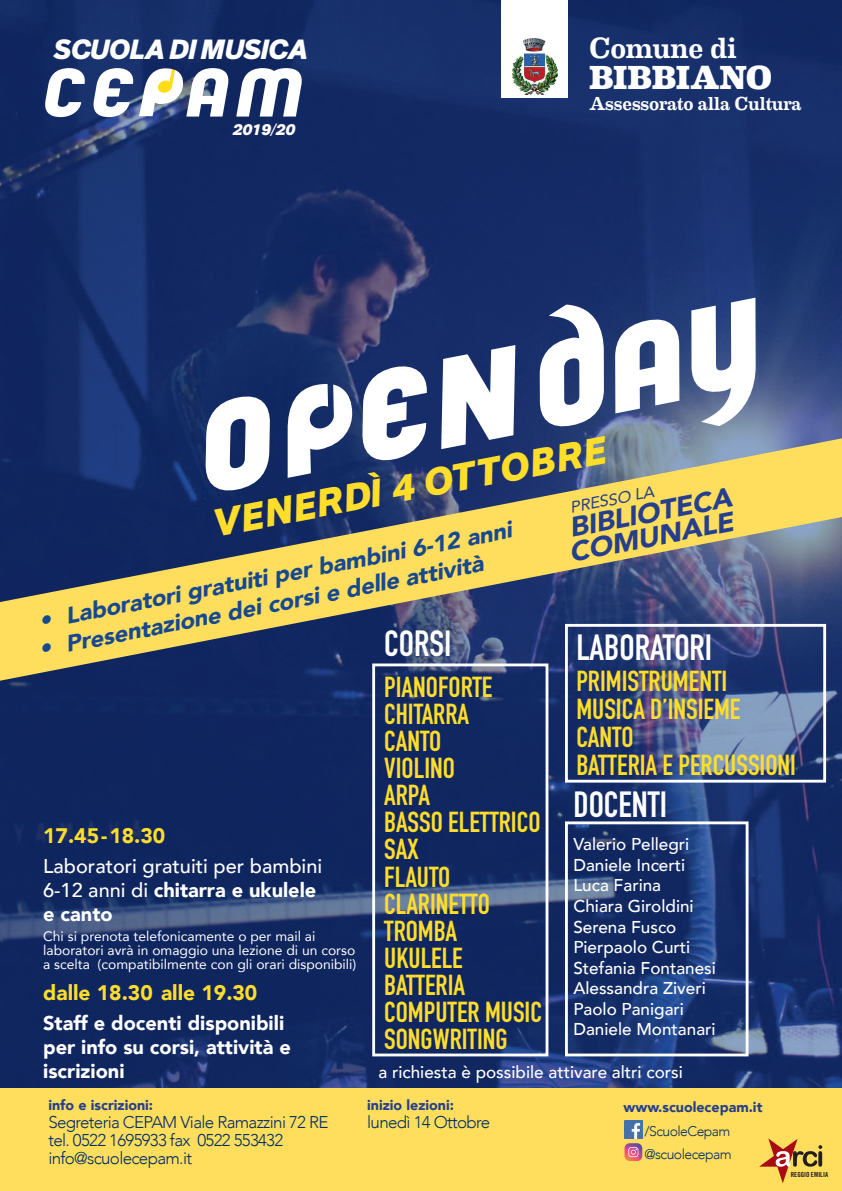
<style>
.page{position:relative;width:842px;height:1191px;background:#fff}
.page>*{position:absolute;margin:0;border:0;box-sizing:border-box;transform-origin:0 0}
.t1{font:italic 900 39.1px "Urania";color:#ffdd2b}
.t2{font:35.9px "DIN Engschrift";color:#fff}
.t3{font:800 33.5px "Eames Century Modern";letter-spacing:-.01em;color:#fff}
.t4{font:500 29.3px "Eames Century Modern";letter-spacing:-.005em;color:#fff}
.t5{font:28.5px/27.1px "DIN Engschrift";color:#ffdd2b}
.t6{font:italic 900 28.1px "Urania";letter-spacing:-.025em;color:#fff}
.t7{font:italic 900 27.4px/24px "Avenir";color:#253f8e;scale:1.04 1}
.t8{font:italic 900 23.1px "Avenir";color:#174991;scale:1.04 1}
.t9{font:900 21px "Avenir";color:#ffdd2b}
.t10{font:500 20px/24px "Avenir";color:#fff}
.t11{font:900 20px/24px "Avenir";color:#fff}
.t12{font:500 18.8px "Eames Century Modern";letter-spacing:-.01em;color:#fff}
.t13{font:500 17.1px/20.5px "Avenir";color:#fff}
.t14{font:300 17px/18px "Avenir";letter-spacing:-.04em;color:#002d66}
.t15{font:italic 900 16.3px "Urania";letter-spacing:-.025em;color:#fff}
.t16{font:italic 16px "Avenir";color:#253f8e;scale:1.04 1}
.t17{font:900 14.3px "Avenir";color:#253f8e}
.t18{font:300 14px/22.8px "Avenir";letter-spacing:-.04em;color:#002d66}
.t19{font:13.7px/13.9px "Avenir";color:#fff}
.t20{font:7px "Trade Gothic Bold Cond Twenty";color:#231f20}
.s1{font-weight:900}
</style>
<div class="page">
<img style="left:0;top:0;width:842px;height:1088px">
<svg style="left:45px;top:68px;width:40px;height:49px"></svg>
<svg style="left:236px;top:68px;width:66px;height:49px"></svg>
<svg style="left:93px;top:68px;width:136px;height:49px"></svg>
<svg style="left:0;top:438px;width:842px;height:242px;background:#75766a"></svg>
<svg style="left:204px;top:390px;width:68px;height:107px"></svg>
<svg style="left:287px;top:292px;width:231px;height:186px"></svg>
<svg style="left:537px;top:302px;width:69px;height:131px"></svg>
<svg style="left:613px;top:313px;width:69px;height:103px"></svg>
<svg style="left:689px;top:295px;width:69px;height:133px"></svg>
<div style="left:501px;top:0;width:66px;height:98px;background:#fff"></div>
<img style="left:512px;top:38px;width:46px;height:57px">
<div style="left:0;top:1088px;width:842px;height:103px;background:#ffde5d"></div>
<img style="left:625px;top:1120px;width:17px;height:18px">
<svg style="left:759px;top:1138px;width:63px;height:45px"></svg>
<div style="left:565px;top:624px;width:261px;height:158px;border:3px solid #fff"></div>
<div style="left:372px;top:663px;width:176px;height:393px;border:3px solid #fff"></div>
<svg style="left:624px;top:1143px;width:18px;height:18px"></svg>
<div style="left:565px;top:821px;width:183px;height:235px;border:3px solid #fff"></div>
<h3 class="t6" style="left:54px;top:32px;width:256px">SCUOLA DI MUSICA</h3>
<p class="t15" style="left:233px;top:119px;width:64px">2019/20</p>
<h3 class="t4" style="left:589px;top:26px;width:149px">Comune di</h3>
<h3 class="t3" style="left:589px;top:52px;width:185px">BIBBIANO</h3>
<p class="t12" style="left:589px;top:90px;width:214px">Assessorato alla Cultura</p>
<h1 class="t1" style="left:208px;top:501px;width:401px;rotate:-11deg">VENERDÌ 4 OTTOBRE</h1>
<p class="t16" style="left:568px;top:495px;width:84px;rotate:-11deg">PRESSO LA</p>
<h3 class="t7" style="left:562px;top:516px;width:165px;rotate:-11deg">BIBLIOTECA<br>COMUNALE</h3>
<h3 class="t8" style="left:35px;top:601px;width:464px;rotate:-11deg">• Laboratori gratuiti per bambini 6-12 anni</h3>
<h3 class="t8" style="left:35px;top:630px;width:436px;rotate:-11deg">• Presentazione dei corsi e delle attività</h3>
<h2 class="t2" style="left:384px;top:622px;width:69px">CORSI</h2>
<h2 class="t2" style="left:576px;top:626px;width:137px">LABORATORI</h2>
<h3 class="t5" style="left:576px;top:667px;width:221px;line-height:27.9px">PRIMISTRUMENTI<br>MUSICA D’INSIEME<br>CANTO<br>BATTERIA E PERCUSSIONI</h3>
<h3 class="t5" style="left:384px;top:673px;width:159px">PIANOFORTE<br>CHITARRA<br>CANTO<br>VIOLINO<br>ARPA<br>BASSO ELETTRICO<br>SAX<br>FLAUTO<br>CLARINETTO<br>TROMBA<br>UKULELE<br>BATTERIA<br>COMPUTER MUSIC<br>SONGWRITING</h3>
<h2 class="t2" style="left:573px;top:783px;width:95px">DOCENTI</h2>
<p class="t9" style="left:43px;top:817px;width:124px">17.45 - 18.30</p>
<p class="t10" style="left:43px;top:852px;width:281px">Laboratori gratuiti per bambini<br>6-12 anni di <span class="s1">chitarra e ukulele e canto</span></p>
<p class="t19" style="left:43px;top:928px;width:315px">Chi si prenota telefonicamente o per mail ai laboratori avrà in omaggio una lezione di un corso a scelta (compatibilmente con gli orari disponibili)</p>
<p class="t9" style="left:43px;top:974px;width:216px">dalle 18.30 alle 19.30</p>
<p class="t11" style="left:43px;top:1010px;width:249px">Staff e docenti disponibili per info su corsi, attività e iscrizioni</p>
<p class="t13" style="left:573px;top:833px;width:144px">Valerio Pellegri<br>Daniele Incerti<br>Luca Farina<br>Chiara Giroldini<br>Serena Fusco<br>Pierpaolo Curti<br>Stefania Fontanesi<br>Alessandra Ziveri<br>Paolo Panigari<br>Daniele Montanari</p>
<p class="t13" style="left:378px;top:1061px;width:306px">a richiesta è possibile attivare altri corsi</p>
<p class="t17" style="left:48px;top:1092px;width:106px">info e iscrizioni:</p>
<p class="t14" style="left:48px;top:1113px;width:282px">Segreteria CEPAM Viale Ramazzini 72 RE tel. 0522 1695933 fax 0522 553432 info@scuolecepam.it</p>
<p class="t17" style="left:367px;top:1092px;width:88px">inizio lezioni:</p>
<p class="t14" style="left:367px;top:1113px;width:125px">lunedì 14 Ottobre</p>
<p class="t17" style="left:624px;top:1095px;width:140px">www.scuolecepam.it</p>
<p class="t18" style="left:644px;top:1120px;width:89px">/ScuoleCepam @scuolecepam</p>
<p class="t20" style="left:791px;top:1170px;width:39px">REGGIO EMILIA</p>
</div>
